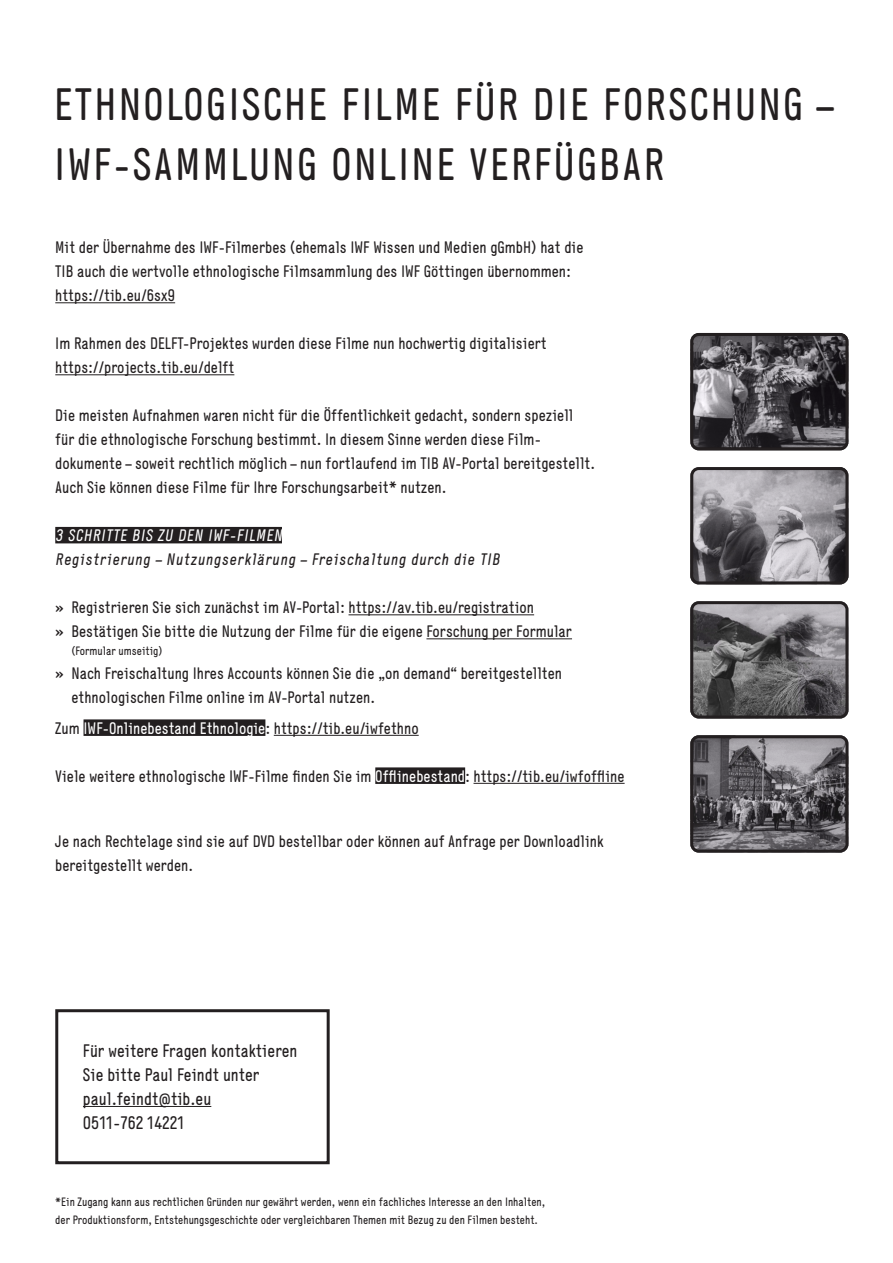
<style>
.page{position:relative;width:893px;height:1263px;background:#fff}
.page>*{position:absolute;margin:0;border:0;box-sizing:border-box;transform-origin:0 0}
.t1{font:45px/60px "Generika MG";letter-spacing:.05em;color:#231f20}
.t2{font:18px/24px "Generika MG";color:#231f20}
.t3{font:16.5px/24px "Generika MG";color:#231f20}
.t4{font:italic 16.5px "Generika MG";letter-spacing:.05em;color:#231f20}
.t5{font:italic 16.5px "Generika MG";letter-spacing:.05em;color:#fff}
.t6{font:12px/18px "Generika MG";color:#231f20}
.s1{font-family:"Bree Serif"}
.s2{color:#fff}
</style>
<div class="page">
<hr style="left:55px;top:302px;width:120px;height:1px;background:#231f20">
<hr style="left:55px;top:374px;width:179px;height:1px;background:#231f20">
<div style="left:55px;top:527px;width:227px;height:16px;background:#231f20"></div>
<hr style="left:349px;top:614px;width:185px;height:1px;background:#231f20">
<hr style="left:426px;top:638px;width:146px;height:1px;background:#231f20">
<hr style="left:83px;top:1106px;width:128px;height:1px;background:#231f20">
<img style="left:694px;top:334px;width:154px;height:116px">
<div style="left:690px;top:333px;width:158px;height:117px;border:3px solid #231f20;border-radius:7px"></div>
<img style="left:694px;top:468px;width:154px;height:116px">
<div style="left:690px;top:467px;width:158px;height:117px;border:3px solid #231f20;border-radius:7px"></div>
<img style="left:694px;top:605px;width:154px;height:113px">
<div style="left:690px;top:601px;width:158px;height:117px;border:3px solid #231f20;border-radius:7px"></div>
<img style="left:694px;top:739px;width:150px;height:110px">
<div style="left:690px;top:735px;width:158px;height:118px;border:3px solid #231f20;border-radius:7px"></div>
<div style="left:55px;top:1009px;width:275px;height:155px;border:3px solid #231f20"></div>
<div style="left:84px;top:719px;width:181px;height:17px;background:#231f20"></div>
<hr style="left:274px;top:735px;width:145px;height:1px;background:#231f20">
<div style="left:375px;top:767px;width:90px;height:17px;background:#231f20"></div>
<hr style="left:473px;top:783px;width:152px;height:1px;background:#231f20">
<h1 class="t1" style="left:54px;top:74px;width:780px">ETHNOLOGISCHE FILME FÜR DIE FORSCHUNG –<br>IWF-SAMMLUNG ONLINE VERFÜGBAR</h1>
<p class="t3" style="left:55px;top:235px;width:530px">Mit der Übernahme des IWF-Filmerbes (ehemals IWF Wissen und Medien gGmbH) hat die<br>TIB auch die wertvolle ethnologische Filmsammlung des IWF Göttingen übernommen: https://tib.eu/6sx9</p>
<p class="t3" style="left:55px;top:331px;width:493px">Im Rahmen des DELFT-Projektes wurden diese Filme nun hochwertig digitalisiert https://projects.tib.eu/delft</p>
<p class="t3" style="left:55px;top:403px;width:541px">Die meisten Aufnahmen waren nicht für die Öffentlichkeit gedacht, sondern speziell für die ethnologische Forschung bestimmt. In diesem Sinne werden diese Film&shy;dokumente – soweit rechtlich möglich – nun fortlaufend im TIB AV-Portal bereitgestellt.<br>Auch Sie können diese Filme für Ihre Forschungsarbeit* nutzen.</p>
<p class="t5" style="left:55px;top:526px;width:228px">3 SCHRITTE BIS ZU DEN IWF-FILMEN</p>
<p class="t4" style="left:55px;top:550px;width:446px">Registrierung – Nutzungserklärung – Freischaltung durch die TIB</p>
<p class="t3" style="left:55px;top:595px;width:518px"><span class="s1">»</span> Registrieren Sie sich zunächst im AV-Portal: https://av.tib.eu/registration<br><span class="s1">»</span> Bestätigen Sie bitte die Nutzung der Filme für die eigene Forschung per Formular</p>
<p class="t6" style="left:71px;top:642px;width:93px">(Formular umseitig)</p>
<p class="t3" style="left:71px;top:661px;width:492px;text-indent:-16px"><span class="s1">»</span> Nach Freischaltung Ihres Accounts können Sie die „on demand“ bereitgestellten ethnologischen Filme online im AV-Portal nutzen.</p>
<p class="t3" style="left:55px;top:716px;width:365px">Zum <span class="s2">IWF-Onlinebestand Ethnologie</span>: https://tib.eu/iwfethno</p>
<p class="t3" style="left:55px;top:764px;width:571px">Viele weitere ethnologische IWF-Filme finden Sie im <span class="s2">Offlinebestand</span>: https://tib.eu/iwfoffline</p>
<p class="t3" style="left:55px;top:829px;width:550px">Je nach Rechtelage sind sie auf DVD bestellbar oder können auf Anfrage per Downloadlink bereitgestellt werden.</p>
<p class="t2" style="left:83px;top:1038px;width:216px">Für weitere Fragen kontaktieren<br>Sie bitte Paul Feindt unter paul.feindt@tib.eu<br>0511-762 14221</p>
<p class="t6" style="left:55px;top:1193px;width:492px">*Ein Zugang kann aus rechtlichen Gründen nur gewährt werden, wenn ein fachliches Interesse an den Inhalten, der Produktionsform, Entstehungsgeschichte oder vergleichbaren Themen mit Bezug zu den Filmen besteht.</p>
</div>
